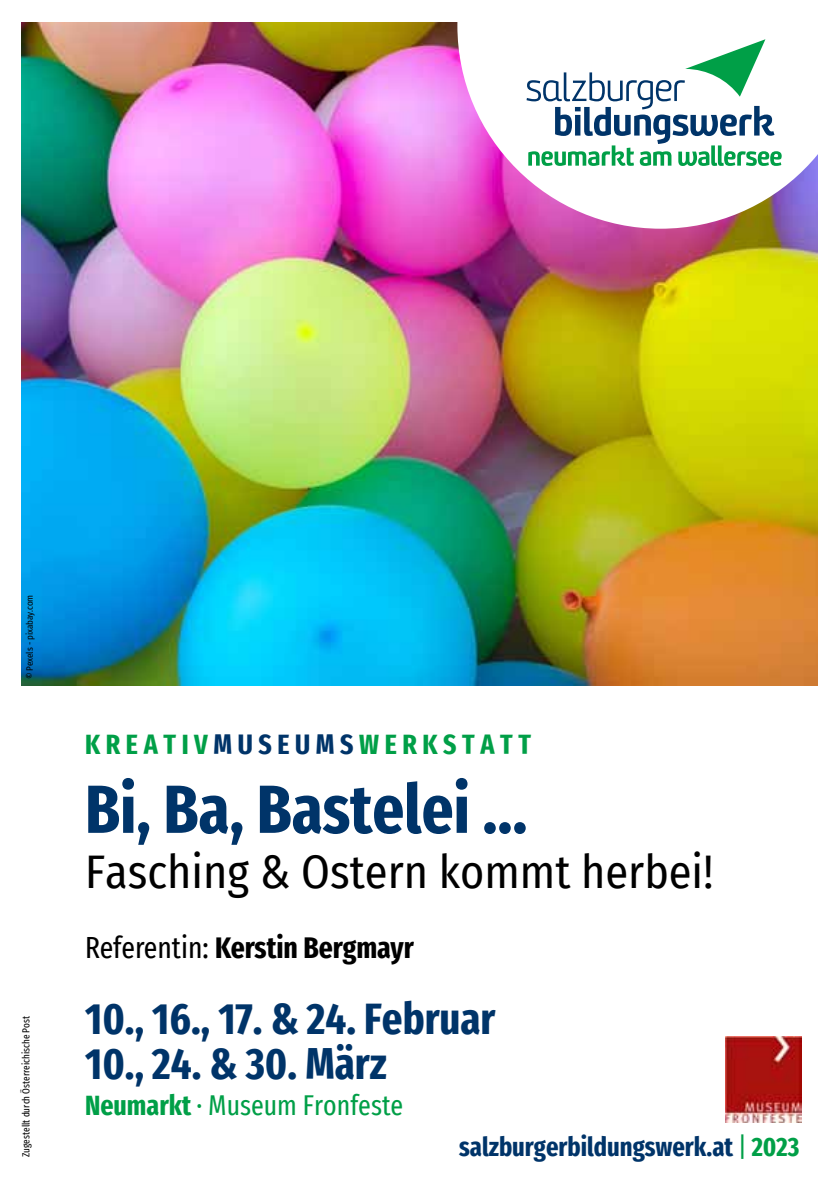
<style>
.page{position:relative;width:840px;height:1191px;background:#fff}
.page>*{position:absolute;margin:0;border:0;box-sizing:border-box;transform-origin:0 0}
.t1{font:700 extra-condensed 68px "Fira Sans";color:#003469}
.t2{font:46px "Fira Sans Condensed";color:#000}
.t3{font:700 extra-condensed 44px/44.4px "Fira Sans";color:#003469}
.t4{font:700 extra-condensed 29.8px "Fira Sans";color:#000}
.t5{font:extra-condensed 28px "Fira Sans";color:#009f47}
.t6{font:700 extra-condensed 28px "Fira Sans";letter-spacing:.2em;color:#009f47}
.t7{font:700 extra-condensed 26.6px "Fira Sans";color:#003469}
.t8{font:extra-condensed 10px "Fira Sans";color:#000}
.t9{font:9px "Fira Sans Condensed";letter-spacing:-.01em;color:#000}
.s1{color:#003469}
.s2{font-weight:400}
.s3{font-weight:700}
.s4{font-weight:400;color:#009f47}
.s5{color:#009f47}
</style>
<div class="page">
<img style="left:22px;top:23px;width:794px;height:662px">
<img style="left:725px;top:1036px;width:76px;height:86px">
<svg style="left:457px;top:22px;width:361px;height:207px"></svg>
<svg style="left:526px;top:39px;width:255px;height:127px"></svg>
<p class="t9" style="left:23px;top:679px;width:86px;rotate:-90deg">© Pexels - pixabay.com</p>
<p class="t8" style="left:19px;top:1157px;width:142px;rotate:-90deg">Zugestellt durch Österreichische Post</p>
<p class="t6" style="left:85px;top:720px;width:447px">Kreativ<span class="s1">museums</span>werkstatt</p>
<h1 class="t1" style="left:85px;top:752px;width:443px">Bi, Ba, Bastelei ...</h1>
<p class="t2" style="left:85px;top:837px;width:629px">Fasching &amp; Ostern kommt herbei!</p>
<p class="t4" style="left:85px;top:922px;width:330px"><span class="s2">Referentin:</span> Kerstin Bergmayr</p>
<p class="t3" style="left:85px;top:994px;width:412px">10., 16., 17. &amp; 24. Februar<br>10., 24. &amp; 30. März</p>
<p class="t5" style="left:85px;top:1084px;width:319px"><span class="s3">Neumarkt</span> · Museum Fronfeste</p>
<p class="t7" style="left:459px;top:1124px;width:341px">salzburgerbildungswerk.at <span class="s4">|</span> <span class="s5">2023</span></p>
</div>
